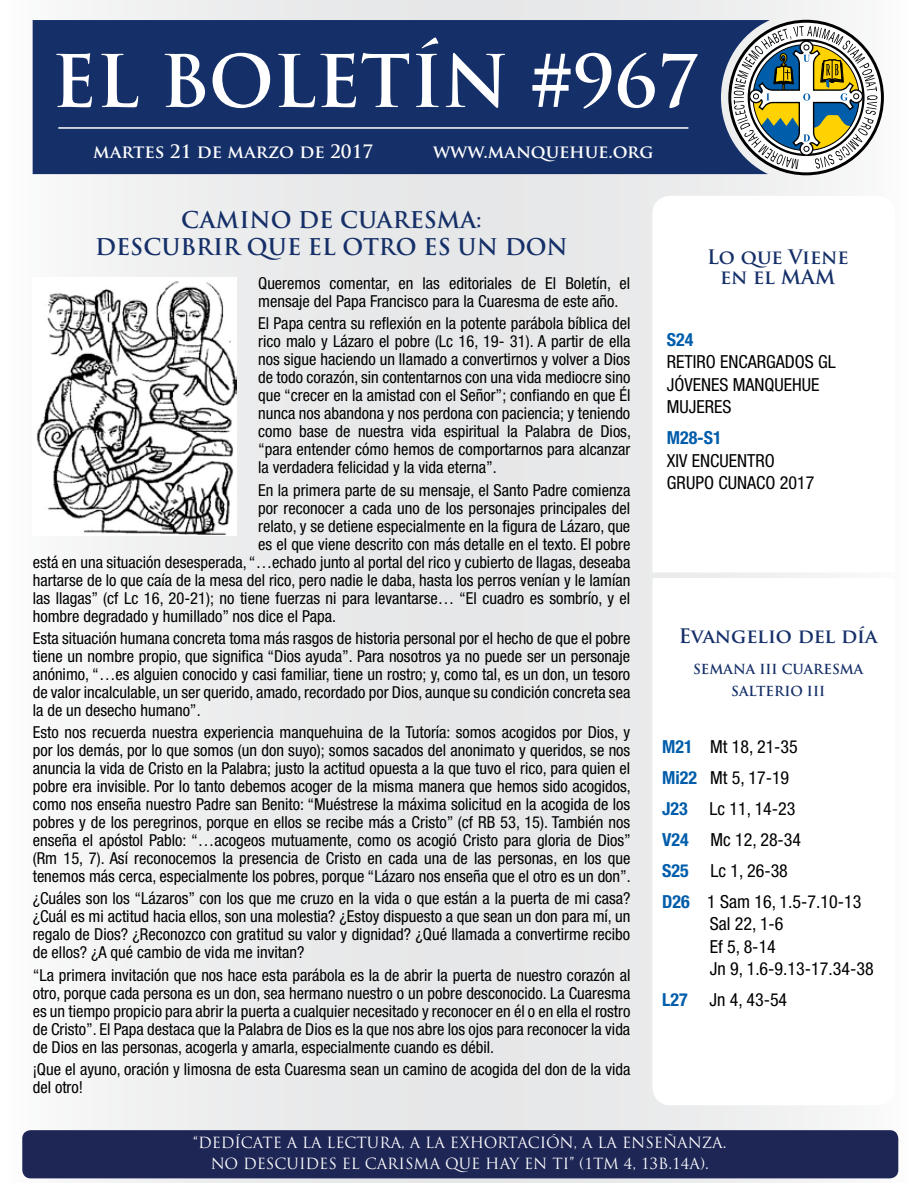
<style>
.page{position:relative;width:918px;height:1188px;background:#fff}
.page>*{position:absolute;margin:0;border:0;box-sizing:border-box;transform-origin:0 0}
.t1{font:700 70.5px "Trajan Pro";color:#fff}
.t2{font:700 22.5px/27px "Trajan Pro";color:#152f68;text-align:center}
.t3{font:700 19.5px/19.5px "Trajan Pro";letter-spacing:-.01em;color:#152f68;text-align:center}
.t4{font:condensed 18px/22.5px "Helvetica Neue LT Std";color:#000}
.t5{font:700 18px "Trajan Pro";color:#fff}
.t6{font:700 condensed 18px "Helvetica Neue LT Std";color:#005daa}
.t7{font:condensed 16.5px/18px "Helvetica Neue LT Std";color:#000;text-align:justify}
.t8{font:15px/21px "Trajan Pro";color:#fff;text-align:center}
.t9{font:700 13.5px/22.5px "Trajan Pro";color:#152f68;text-align:center}
.s1{font-weight:700;color:#005daa}
</style>
<div class="page">
<div style="left:0;top:0;width:461px;height:1183px;background:linear-gradient(to right,#f9f9f9,#e2e3e4)"></div>
<div style="left:457px;top:0;width:461px;height:1183px;background:linear-gradient(to right,#e2e3e5,#f4f4f5)"></div>
<div style="left:33px;top:20px;width:736px;height:154px;background:#152f68"></div>
<hr style="left:58px;top:127px;width:630px;height:2px;background:#fff">
<div style="left:728px;top:20px;width:156px;height:155px;border:3px solid #000;border-radius:50%"></div>
<svg style="left:734px;top:26px;width:144px;height:143px"></svg>
<svg style="left:652px;top:196px;width:243px;height:909px"></svg>
<div style="left:22px;top:1130px;width:876px;height:48px;background:#1e2655;border-radius:9px"></div>
<img style="left:33px;top:278px;width:203px;height:257px">
<h1 class="t1" style="left:52px;top:37px;width:649px">EL BOLETÍN #967</h1>
<p class="t5" style="left:93px;top:140px;width:282px">martes 21 de marzo de 2017</p>
<p class="t5" style="left:433px;top:140px;width:222px">www.manquehue.org</p>
<h2 class="t2" style="left:95px;top:206px;width:474px">CAMINO DE CUARESMA:<br>DESCUBRIR QUE EL OTRO ES UN DON</h2>
<p class="t7" style="left:258px;top:274px;width:374px">Queremos comentar, en las editoriales de El Boletín, el mensaje del Papa Francisco para la Cuaresma de este año.</p>
<p class="t7" style="left:258px;top:314px;width:374px">El Papa centra su reflexión en la potente parábola bíblica del rico malo y Lázaro el pobre (Lc 16, 19- 31). A partir de ella nos sigue haciendo un llamado a convertirnos y volver a Dios de todo corazón, sin contentarnos con una vida mediocre sino que “crecer en la amistad con el Señor”; confiando en que Él nunca nos abandona y nos perdona con paciencia; y teniendo como base de nuestra vida espiritual la Palabra de Dios, “para entender cómo hemos de comportarnos para alcanzar la verdadera felicidad y la vida eterna”.</p>
<p class="t7" style="left:258px;top:481px;width:374px">En la primera parte de su mensaje, el Santo Padre comienza</p>
<p class="t7" style="left:258px;top:499px;width:374px">por reconocer a cada uno de los personajes principales del</p>
<p class="t7" style="left:258px;top:517px;width:374px">relato, y se detiene especialmente en la figura de Lázaro, que</p>
<p class="t7" style="left:258px;top:535px;width:374px">es el que viene descrito con más detalle en el texto. El pobre</p>
<p class="t7" style="left:33px;top:553px;width:599px">está en una situación desesperada, “…echado junto al portal del rico y cubierto de llagas, deseaba</p>
<p class="t7" style="left:33px;top:571px;width:599px">hartarse de lo que caía de la mesa del rico, pero nadie le daba, hasta los perros venían y le lamían</p>
<p class="t7" style="left:33px;top:589px;width:599px">las llagas” (cf Lc 16, 20-21); no tiene fuerzas ni para levantarse… “El cuadro es sombrío, y el</p>
<p class="t7" style="left:33px;top:607px;width:305px">hombre degradado y humillado” nos dice el Papa.</p>
<p class="t7" style="left:33px;top:629px;width:599px">Esta situación humana concreta toma más rasgos de historia personal por el hecho de que el pobre tiene un nombre propio, que significa “Dios ayuda”. Para nosotros ya no puede ser un personaje anónimo, “…es alguien conocido y casi familiar, tiene un rostro; y, como tal, es un don, un tesoro de valor incalculable, un ser querido, amado, recordado por Dios, aunque su condición concreta sea la de un desecho humano”.</p>
<p class="t7" style="left:33px;top:723px;width:600px">Esto nos recuerda nuestra experiencia manquehuina de la Tutoría: somos acogidos por Dios, y por los demás, por lo que somos (un don suyo); somos sacados del anonimato y queridos, se nos anuncia la vida de Cristo en la Palabra; justo la actitud opuesta a la que tuvo el rico, para quien el pobre era invisible. Por lo tanto debemos acoger de la misma manera que hemos sido acogidos, como nos enseña nuestro Padre san Benito: “Muéstrese la máxima solicitud en la acogida de los pobres y de los peregrinos, porque en ellos se recibe más a Cristo” (cf RB 53, 15). También nos enseña el apóstol Pablo: “…acogeos mutuamente, como os acogió Cristo para gloria de Dios” (Rm 15, 7). Así reconocemos la presencia de Cristo en cada una de las personas, en los que tenemos más cerca, especialmente los pobres, porque “Lázaro nos enseña que el otro es un don”.</p>
<p class="t7" style="left:33px;top:889px;width:599px">¿Cuáles son los “Lázaros” con los que me cruzo en la vida o que están a la puerta de mi casa? ¿Cuál es mi actitud hacia ellos, son una molestia? ¿Estoy dispuesto a que sean un don para mí, un regalo de Dios? ¿Reconozco con gratitud su valor y dignidad? ¿Qué llamada a convertirme recibo de ellos? ¿A qué cambio de vida me invitan?</p>
<p class="t7" style="left:33px;top:966px;width:599px">“La primera invitación que nos hace esta parábola es la de abrir la puerta de nuestro corazón al otro, porque cada persona es un don, sea hermano nuestro o un pobre desconocido. La Cuaresma es un tiempo propicio para abrir la puerta a cualquier necesitado y reconocer en él o en ella el rostro de Cristo”. El Papa destaca que la Palabra de Dios es la que nos abre los ojos para reconocer la vida de Dios en las personas, acogerla y amarla, especialmente cuando es débil.</p>
<p class="t7" style="left:33px;top:1060px;width:599px">¡Que el ayuno, oración y limosna de esta Cuaresma sean un camino de acogida del don de la vida del otro!</p>
<p class="t3" style="left:707px;top:248px;width:143px">Lo que Viene en el MAM</p>
<p class="t6" style="left:667px;top:329px;width:28px">S24</p>
<p class="t4" style="left:667px;top:351px;width:171px">RETIRO ENCARGADOS GL<br>JÓVENES MANQUEHUE<br>MUJERES</p>
<p class="t6" style="left:667px;top:427px;width:57px">M28-S1</p>
<p class="t4" style="left:667px;top:449px;width:149px">XIV ENCUENTRO<br>GRUPO CUNACO 2017</p>
<p class="t3" style="left:679px;top:626px;width:200px">Evangelio del día</p>
<p class="t9" style="left:693px;top:658px;width:172px">SEMANA III CUARESMA<br>SALTERIO III</p>
<p class="t4" style="left:662px;top:731px;width:201px;line-height:31px"><span class="s1">M21</span> Mt 18, 21-35<br><span class="s1">Mi22</span> Mt 5, 17-19<br><span class="s1">J23</span> Lc 11, 14-23<br><span class="s1">V24</span> Mc 12, 28-34<br><span class="s1">S25</span> Lc 1, 26-38<br><span class="s1">D26</span> 1 Sam 16, 1.5-7.10-13</p>
<p class="t4" style="left:710px;top:913px;width:165px">Sal 22, 1-6<br>Ef 5, 8-14<br>Jn 9, 1.6-9.13-17.34-38</p>
<p class="t4" style="left:662px;top:989px;width:127px"><span class="s1">L27</span> Jn 4, 43-54</p>
<p class="t8" style="left:193px;top:1132px;width:535px">“DEDÍCATE A LA LECTURA, A LA EXHORTACIÓN, A LA ENSEÑANZA.<br>NO DESCUIDES EL CARISMA QUE HAY EN TI” (1TM 4, 13B.14A).</p>
</div>
